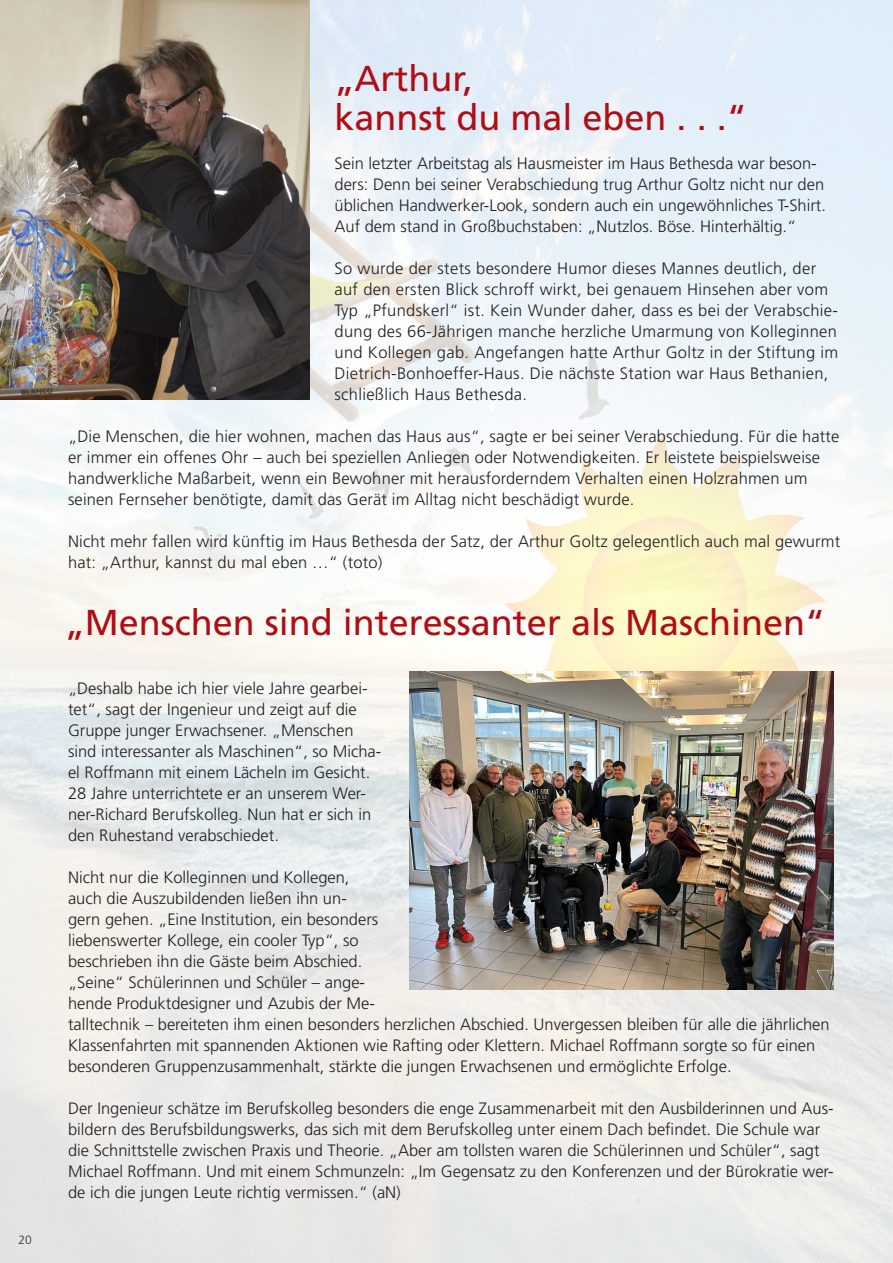
<style>
.page{position:relative;width:893px;height:1263px;background:#fff}
.page>*{position:absolute;margin:0;border:0;box-sizing:border-box;transform-origin:0 0}
.t1{font:36px "Frutiger LT Std";color:#b00d15}
.t2{font:300 16.5px/21px "Frutiger LT Std";color:#231f20}
.t3{font:300 16.5px/21px "Frutiger LT Std";letter-spacing:.02em;color:#231f20}
.t4{font:300 12px "Frutiger LT Std";color:#231f20}
</style>
<div class="page">
<img style="left:0;top:0;width:893px;height:1263px">
<img style="left:493px;top:425px;width:333px;height:246px">
<img style="left:22px;top:49px;width:460px;height:413px">
<img style="left:0;top:0;width:309px;height:400px">
<img style="left:409px;top:671px;width:424px;height:318px">
<p class="t4" style="left:19px;top:1233px;width:15px">20</p>
<p class="t1" style="left:334px;top:57px;width:140px">„Arthur,</p>
<p class="t1" style="left:334px;top:96px;width:414px">kannst du mal eben . . .“</p>
<p class="t2" style="left:334px;top:153px;width:493px">Sein letzter Arbeitstag als Hausmeister im Haus Bethesda war beson&shy;ders: Denn bei seiner Verabschiedung trug Arthur Goltz nicht nur den üblichen Handwerker-Look, sondern auch ein ungewöhnliches T-Shirt.<br>Auf dem stand in Großbuchstaben: „Nutzlos. Böse. Hinterhältig.“</p>
<p class="t3" style="left:334px;top:258px;width:505px">So wurde der stets besondere Humor dieses Mannes deutlich, der auf den ersten Blick schroff wirkt, bei genauem Hinsehen aber vom Typ „Pfundskerl“ ist. Kein Wunder daher, dass es bei der Verabschie&shy;dung des 66-Jährigen manche herzliche Umarmung von Kolleginnen und Kollegen gab. Angefangen hatte Arthur Goltz in der Stiftung im Dietrich-Bonhoeffer-Haus. Die nächste Station war Haus Bethanien, schließlich Haus Bethesda.</p>
<p class="t2" style="left:68px;top:426px;width:773px">„Die Menschen, die hier wohnen, machen das Haus aus“, sagte er bei seiner Verabschiedung. Für die hatte er immer ein offenes Ohr – auch bei speziellen Anliegen oder Notwendigkeiten. Er leistete beispielsweise handwerkliche Maßarbeit, wenn ein Bewohner mit herausforderndem Verhalten einen Holzrahmen um seinen Fernseher benötigte, damit das Gerät im Alltag nicht beschädigt wurde.</p>
<p class="t2" style="left:68px;top:531px;width:774px">Nicht mehr fallen wird künftig im Haus Bethesda der Satz, der Arthur Goltz gelegentlich auch mal gewurmt hat: „Arthur, kannst du mal eben …“ (toto)</p>
<p class="t1" style="left:65px;top:602px;width:762px">„Menschen sind interessanter als Maschinen“</p>
<p class="t2" style="left:68px;top:678px;width:315px">„Deshalb habe ich hier viele Jahre gearbei&shy;tet“, sagt der Ingenieur und zeigt auf die Gruppe junger Erwachsener. „Menschen sind interessanter als Maschinen“, so Micha&shy;el Roffmann mit einem Lächeln im Gesicht.<br>28 Jahre unterrichtete er an unserem Wer&shy;ner-Richard Berufskolleg. Nun hat er sich in den Ruhestand verabschiedet.</p>
<p class="t2" style="left:68px;top:867px;width:763px">Nicht nur die Kolleginnen und Kollegen,<br>auch die Auszubildenden ließen ihn un-<br>gern gehen. „Eine Institution, ein besonders<br>liebenswerter Kollege, ein cooler Typ“, so<br>beschrieben ihn die Gäste beim Abschied.<br>„Seine“ Schülerinnen und Schüler – ange-<br>hende Produktdesigner und Azubis der Me-<br>talltechnik – bereiteten ihm einen besonders herzlichen Abschied. Unvergessen bleiben für alle die jährlichen Klassenfahrten mit spannenden Aktionen wie Rafting oder Klettern. Michael Roffmann sorgte so für einen besonderen Gruppenzusammenhalt, stärkte die jungen Erwachsenen und ermöglichte Erfolge.</p>
<p class="t2" style="left:68px;top:1098px;width:767px">Der Ingenieur schätze im Berufskolleg besonders die enge Zusammenarbeit mit den Ausbilderinnen und Aus&shy;bildern des Berufsbildungswerks, das sich mit dem Berufskolleg unter einem Dach befindet. Die Schule war die Schnittstelle zwischen Praxis und Theorie. „Aber am tollsten waren die Schülerinnen und Schüler“, sagt Michael Roffmann. Und mit einem Schmunzeln: „Im Gegensatz zu den Konferenzen und der Bürokratie wer&shy;de ich die jungen Leute richtig vermissen.“ (aN)</p>
</div>
